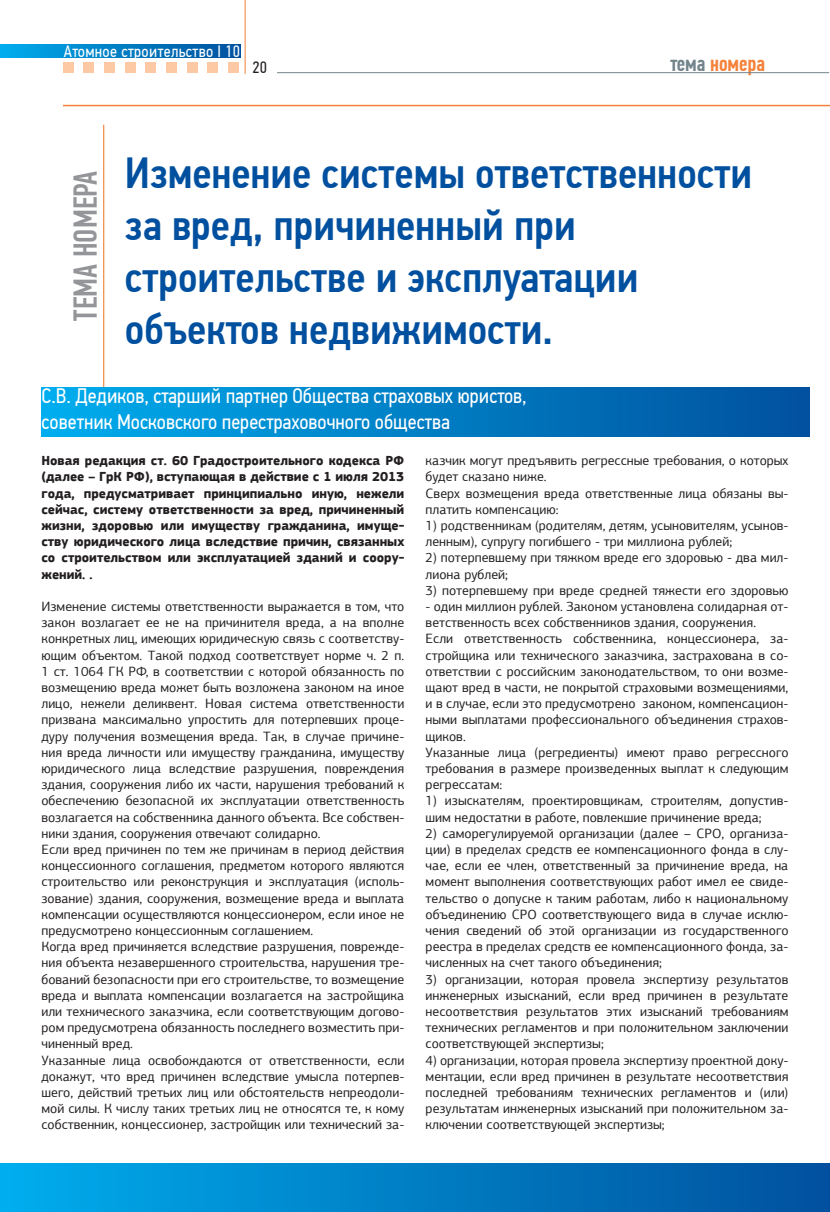
<style>
.page{position:relative;width:830px;height:1212px;background:#fff}
.page>*{position:absolute;margin:0;border:0;box-sizing:border-box;transform-origin:0 0}
.t1{font:500 43.5px/52.2px "PF Din Text Cond Pro";color:#01509f}
.t2{font:500 33px "PF Din Text Comp Pro";color:#939598}
.t3{font:500 22.5px "PF Din Text Comp Pro";color:#f4823a}
.t4{font:21px/25.2px "PF Din Text Cond Pro";color:#fff}
.t5{font:16.5px "PF Din Text Cond Pro";letter-spacing:.02em;color:#fff}
.t6{font:16.5px "PF Din Text Cond Pro";color:#231f20}
.t7{font:13.5px/16.2px "PF Agora Sans Pro";color:#231f20}
.t8{font:700 13.5px/16.2px "PF Square Sans Pro";color:#231f20;text-align:justify}
.s1{color:#73848c}
</style>
<div class="page">
<div style="left:63px;top:62px;width:11px;height:11px;background:#fcc9a4"></div>
<div style="left:84px;top:62px;width:10px;height:11px;background:#fcc9a4"></div>
<div style="left:104px;top:62px;width:11px;height:11px;background:#fcc9a4"></div>
<div style="left:125px;top:62px;width:10px;height:11px;background:#fcc9a4"></div>
<div style="left:145px;top:62px;width:11px;height:11px;background:#fcc9a4"></div>
<div style="left:166px;top:62px;width:11px;height:11px;background:#fcc9a4"></div>
<div style="left:187px;top:62px;width:10px;height:11px;background:#fcc9a4"></div>
<div style="left:207px;top:62px;width:11px;height:11px;background:#fcc9a4"></div>
<div style="left:228px;top:62px;width:11px;height:11px;background:#fcc9a4"></div>
<hr style="left:244px;top:0;width:1px;height:74px;background:#f4823a">
<hr style="left:277px;top:72px;width:551px;height:1px;background:#73848c">
<svg style="left:0;top:45px;width:240px;height:12px;background:#007ec5"></svg>
<hr style="left:63px;top:105px;width:766px;height:1px;background:#f4823a">
<hr style="left:103px;top:125px;width:1px;height:263px;background:#f4823a">
<div style="left:0;top:1163px;width:829px;height:49px;background:linear-gradient(to right,#00aded,#01509d)"></div>
<div style="left:41px;top:388px;width:768px;height:48px;background:linear-gradient(to right,#00aded,#01509e)"></div>
<p class="t5" style="left:64px;top:42px;width:177px">Атомное строительство I 10</p>
<p class="t6" style="left:252px;top:58px;width:16px">20</p>
<h3 class="t3" style="left:670px;top:50px;width:96px"><span class="s1">тема</span> номера</h3>
<h2 class="t2" style="left:66px;top:321px;width:151px;rotate:-90deg">ТЕМА НОМЕРА</h2>
<h1 class="t1" style="left:125px;top:147px;width:628px">Изменение системы ответственности за вред, причиненный при строительстве и эксплуатации объектов недвижимости.</h1>
<h3 class="t4" style="left:41px;top:384px;width:486px">С.В. Дедиков, старший партнер Общества страховых юристов, советник Московского перестраховочного общества</h3>
<p class="t8" style="left:41px;top:453px;width:364px">Новая редакция ст. 60 Градостроительного кодекса РФ (далее – ГрК РФ), вступающая в действие с 1 июля 2013 года, предусматривает принципиально иную, нежели сейчас, систему ответственности за вред, причиненный жизни, здоровью или имуществу гражданина, имуще&shy;ству юридического лица вследствие причин, связанных со строительством или эксплуатацией зданий и соору&shy;жений. .</p>
<p class="t7" style="left:41px;top:598px;width:364px">Изменение системы ответственности выражается в том, что закон возлагает ее не на причинителя вреда, а на вполне конкретных лиц, имеющих юридическую связь с соответству&shy;ющим объектом. Такой подход соответствует норме ч. 2 п.<br>1 ст. 1064 ГК РФ, в соответствии с которой обязанность по возмещению вреда может быть возложена законом на иное лицо, нежели деликвент. Новая система ответственности призвана максимально упростить для потерпевших проце&shy;дуру получения возмещения вреда. Так, в случае причине&shy;ния вреда личности или имуществу гражданина, имуществу юридического лица вследствие разрушения, повреждения здания, сооружения либо их части, нарушения требований к обеспечению безопасной их эксплуатации ответственность возлагается на собственника данного объекта. Все собствен&shy;ники здания, сооружения отвечают солидарно.<br>Если вред причинен по тем же причинам в период действия концессионного соглашения, предметом которого являются строительство или реконструкция и эксплуатация (исполь&shy;зование) здания, сооружения, возмещение вреда и выплата компенсации осуществляются концессионером, если иное не предусмотрено концессионным соглашением.<br>Когда вред причиняется вследствие разрушения, поврежде&shy;ния объекта незавершенного строительства, нарушения тре&shy;бований безопасности при его строительстве, то возмещение вреда и выплата компенсации возлагается на застройщика или технического заказчика, если соответствующим догово&shy;ром предусмотрена обязанность последнего возместить при&shy;чиненный вред.<br>Указанные лица освобождаются от ответственности, если докажут, что вред причинен вследствие умысла потерпев&shy;шего, действий третьих лиц или обстоятельств непреодоли&shy;мой силы. К числу таких третьих лиц не относятся те, к кому собственник, концессионер, застройщик или технический за-</p>
<p class="t7" style="left:425px;top:452px;width:364px">казчик могут предъявить регрессные требования, о которых будет сказано ниже.<br>Сверх возмещения вреда ответственные лица обязаны вы&shy;платить компенсацию:</p>
<p class="t7" style="left:425px;top:517px;width:364px">1) родственникам (родителям, детям, усыновителям, усынов&shy;ленным), супругу погибшего - три миллиона рублей;</p>
<p class="t7" style="left:425px;top:550px;width:364px">2) потерпевшему при тяжком вреде его здоровью - два мил&shy;лиона рублей;</p>
<p class="t7" style="left:425px;top:582px;width:364px">3) потерпевшему при вреде средней тяжести его здоровью</p>
<p class="t7" style="left:425px;top:598px;width:364px">- один миллион рублей. Законом установлена солидарная от&shy;ветственность всех собственников здания, сооружения.<br>Если ответственность собственника, концессионера, за&shy;стройщика или технического заказчика, застрахована в со&shy;ответствии с российским законодательством, то они возме&shy;щают вред в части, не покрытой страховыми возмещениями, и в случае, если это предусмотрено законом, компенсацион&shy;ными выплатами профессионального объединения страхов&shy;щиков.<br>Указанные лица (регредиенты) имеют право регрессного требования в размере произведенных выплат к следующим регрессатам:</p>
<p class="t7" style="left:425px;top:793px;width:364px">1) изыскателям, проектировщикам, строителям, допустив&shy;шим недостатки в работе, повлекшие причинение вреда;</p>
<p class="t7" style="left:425px;top:825px;width:364px;text-align:justify">2) саморегулируемой организации (далее – СРО, организа&shy;ции) в пределах средств ее компенсационного фонда в слу&shy;чае, если ее член, ответственный за причинение вреда, на момент выполнения соответствующих работ имел ее свиде&shy;тельство о допуске к таким работам, либо к национальному объединению СРО соответствующего вида в случае исклю&shy;чения сведений об этой организации из государственного реестра в пределах средств ее компенсационного фонда, за&shy;численных на счет такого объединения;</p>
<p class="t7" style="left:425px;top:971px;width:364px;text-align:justify">3) организации, которая провела экспертизу результатов инженерных изысканий, если вред причинен в результате несоответствия результатов этих изысканий требованиям технических регламентов и при положительном заключении соответствующей экспертизы;</p>
<p class="t7" style="left:425px;top:1052px;width:364px;text-align:justify">4) организации, которая провела экспертизу проектной доку&shy;ментации, если вред причинен в результате несоответствия последней требованиям технических регламентов и (или) результатам инженерных изысканий при положительном за&shy;ключении соответствующей экспертизы;</p>
</div>
